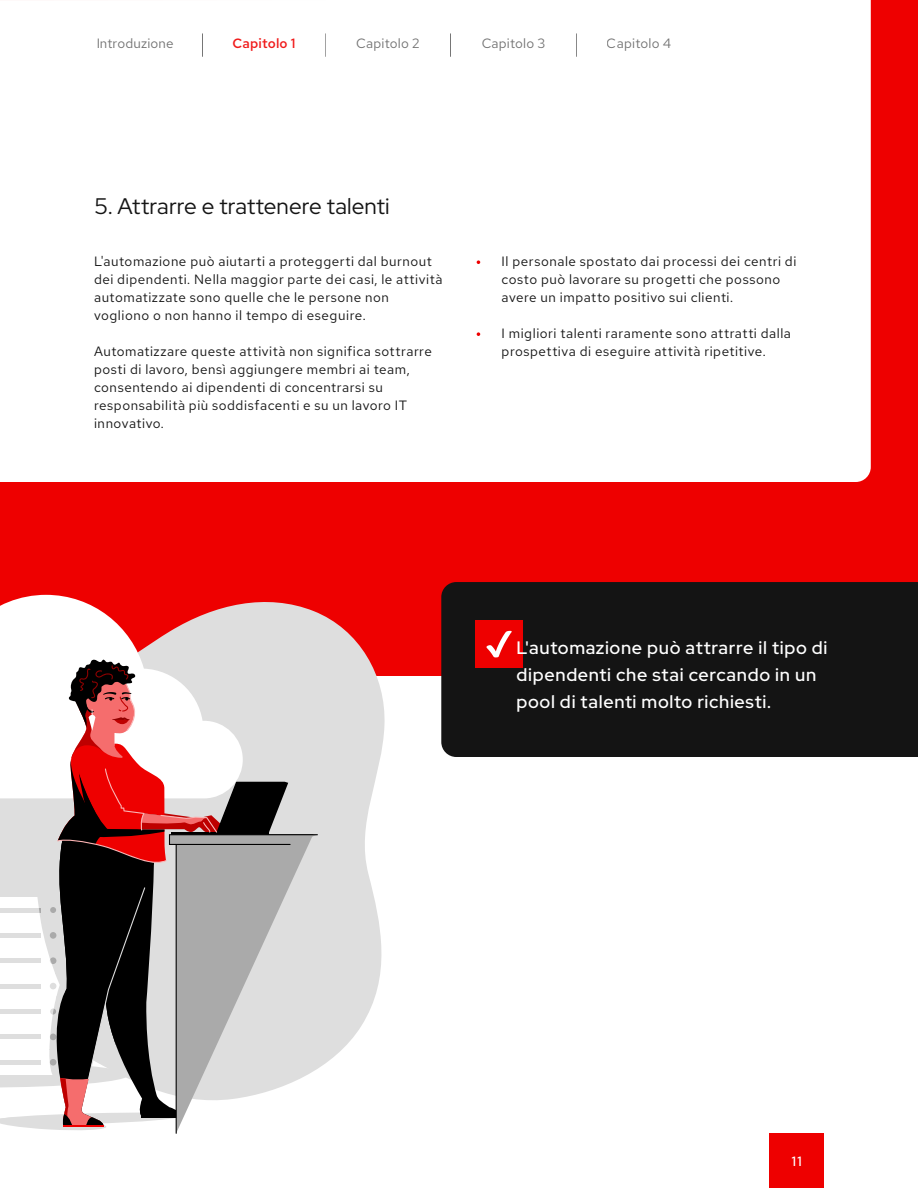
<style>
.page{position:relative;width:918px;height:1188px;background:#fff}
.page>*{position:absolute;margin:0;border:0;box-sizing:border-box;transform-origin:0 0}
.t1{font:22.5px "Red Hat Display";letter-spacing:.005em;color:#141414}
.t2{font:500 18px/27px "Red Hat Display";letter-spacing:.04em;color:#fff}
.t3{font:13.5px/18px "Red Hat Text";letter-spacing:.04em;color:#141414}
.t4{font:13.5px "Red Hat Text";letter-spacing:.015em;color:#141414}
.t5{font:500 13.5px "Red Hat Text";letter-spacing:.015em;color:#f01a1a}
.t6{font:500 13.5px "Red Hat Display";color:#fff}
</style>
<div class="page">
<div style="left:0;top:0;width:918px;height:676px;background:#e00"></div>
<div style="left:0;top:0;width:871px;height:482px;background:#fff"></div>
<div style="left:769px;top:1133px;width:55px;height:55px;background:#e00"></div>
<svg style="left:477px;top:260px;width:3px;height:4px"></svg>
<svg style="left:477px;top:332px;width:3px;height:4px"></svg>
<svg style="left:41px;top:594px;width:344px;height:474px;fill:#dedede"></svg>
<svg style="left:0;top:595px;width:243px;height:64px"></svg>
<svg style="left:0;top:659px;width:318px;height:475px"></svg>
<div style="left:441px;top:582px;width:477px;height:175px;background:#141414"></div>
<div style="left:475px;top:620px;width:48px;height:48px;background:#e00"></div>
<svg style="left:486px;top:631px;width:26px;height:26px"></svg>
<p class="t4" style="left:96px;top:35px;width:79px">Introduzione</p>
<p class="t5" style="left:232px;top:35px;width:64px">Capitolo 1</p>
<p class="t4" style="left:356px;top:35px;width:65px">Capitolo 2</p>
<p class="t4" style="left:481px;top:35px;width:65px">Capitolo 3</p>
<p class="t4" style="left:607px;top:35px;width:66px">Capitolo 4</p>
<h1 class="t1" style="left:95px;top:192px;width:296px">5. Attrarre e trattenere talenti</h1>
<p class="t3" style="left:94px;top:252px;width:350px">L'automazione può aiutarti a proteggerti dal burnout dei dipendenti. Nella maggior parte dei casi, le attività automatizzate sono quelle che le persone non vogliono o non hanno il tempo di eseguire.</p>
<p class="t3" style="left:94px;top:342px;width:339px">Automatizzare queste attività non significa sottrarre posti di lavoro, bensì aggiungere membri ai team, consentendo ai dipendenti di concentrarsi su responsabilità più soddisfacenti e su un lavoro IT innovativo.</p>
<p class="t3" style="left:502px;top:252px;width:296px">Il personale spostato dai processi dei centri di costo può lavorare su progetti che possono avere un impatto positivo sui clienti.</p>
<p class="t3" style="left:502px;top:324px;width:291px">I migliori talenti raramente sono attratti dalla prospettiva di eseguire attività ripetitive.</p>
<h2 class="t2" style="left:517px;top:634px;width:312px">L'automazione può attrarre il tipo di dipendenti che stai cercando in un pool di talenti molto richiesti.</h2>
<p class="t6" style="left:792px;top:1153px;width:11px">11</p>
</div>
